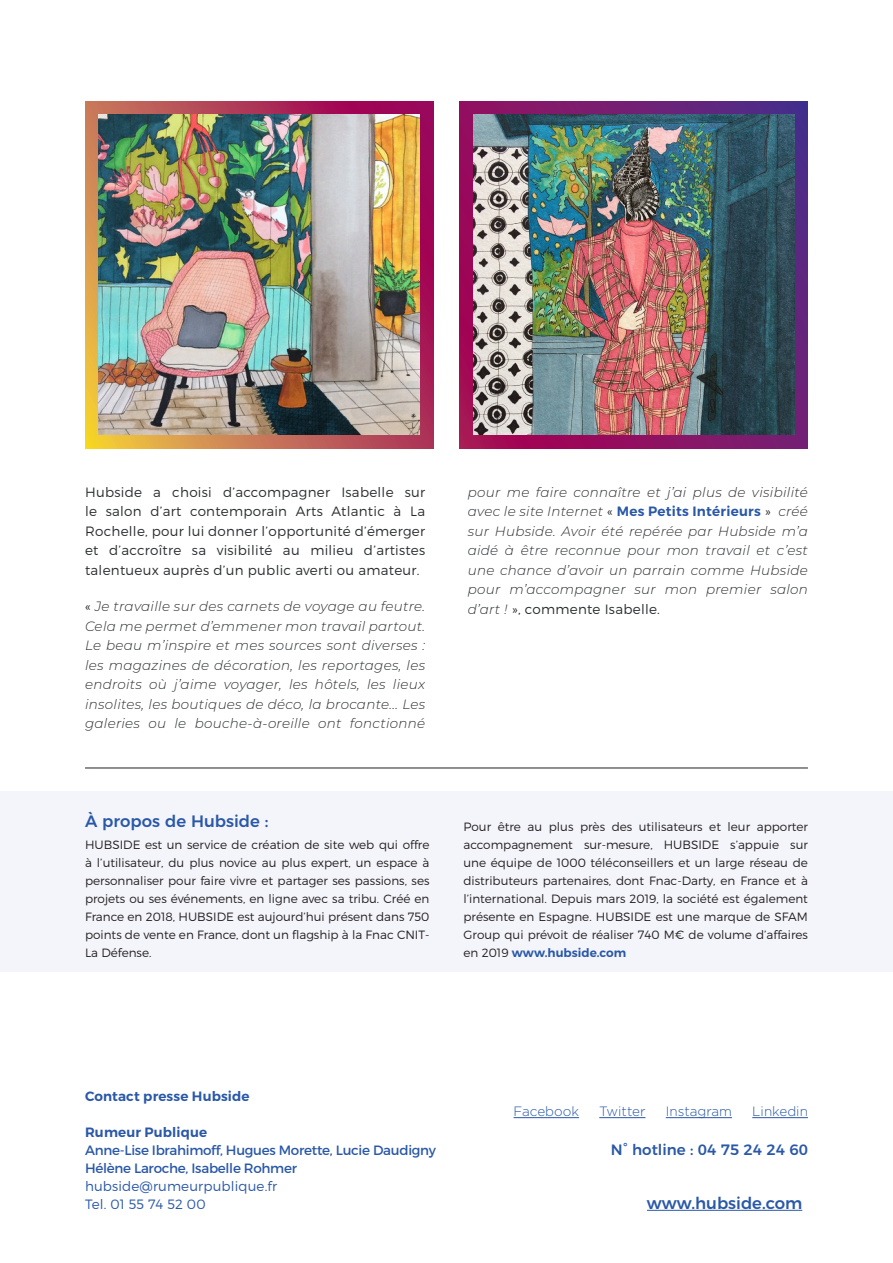
<style>
.page{position:relative;width:893px;height:1263px;background:#fff}
.page>*{position:absolute;margin:0;border:0;box-sizing:border-box;transform-origin:0 0}
.t1{font:500 16.5px "Montserrat";color:#2a58a7}
.t2{font:500 15px "Montserrat";color:#2a58a7}
.t3{font:italic 300 13.5px/19.5px "Montserrat";letter-spacing:.02em;color:#2a2d2f;text-align:justify}
.t4{font:300 13.5px/19.5px "Montserrat";letter-spacing:.02em;color:#2a2d2f;text-align:justify}
.t5{font:13.5px/18px "Montserrat";letter-spacing:-.02em;color:#2a58a7}
.t6{font:300 13.5px "Montserrat";letter-spacing:.01em;color:#2a58a7}
.t7{font:300 13.5px "Gotham";color:#2a58a7}
.t8{font:600 13.5px "Montserrat";letter-spacing:.01em;color:#2a58a7}
.t9{font:300 12px/18px "Montserrat";color:#231f20;text-align:justify}
.s1{font-style:normal}
.s2{font-weight:600;font-style:normal;color:#2a58a7}
.s3{font-weight:600;color:#2a58a7}
.s4{font-weight:600}
</style>
<div class="page">
<div style="left:0;top:791px;width:893px;height:181px;background:#f4f5fa"></div>
<hr style="left:647px;top:1210px;width:155px;height:1px;background:#2a58a7">
<hr style="left:514px;top:1117px;width:65px;height:1px;background:#2a58a7">
<hr style="left:599px;top:1117px;width:46px;height:1px;background:#2a58a7">
<hr style="left:666px;top:1117px;width:66px;height:1px;background:#2a58a7">
<hr style="left:752px;top:1117px;width:56px;height:1px;background:#2a58a7">
<hr style="left:85px;top:768px;width:723px;height:1px;background:#231f20">
<svg style="left:85px;top:101px;width:348px;height:347px"></svg>
<svg style="left:460px;top:101px;width:348px;height:347px"></svg>
<img style="left:99px;top:115px;width:321px;height:320px">
<img style="left:473px;top:115px;width:321px;height:320px">
<p class="t4" style="left:85px;top:482px;width:342px">Hubside a choisi d’accompagner Isabelle sur le salon d’art contemporain Arts Atlantic à La Rochelle, pour lui donner l’opportunité d’émerger et d’accroître sa visibilité au milieu d’artistes talentueux auprès d’un public averti ou amateur.</p>
<p class="t3" style="left:85px;top:596px;width:342px"><span class="s1">«</span> Je travaille sur des carnets de voyage au feutre.<br>Cela me permet d’emmener mon travail partout.<br>Le beau m’inspire et mes sources sont diverses : les magazines de décoration, les reportages, les endroits où j’aime voyager, les hôtels, les lieux insolites, les boutiques de déco, la brocante... Les galeries ou le bouche-à-oreille ont fonctionné</p>
<p class="t1" style="left:85px;top:807px;width:185px">À propos de Hubside :</p>
<p class="t9" style="left:85px;top:835px;width:346px">HUBSIDE est un service de création de site web qui offre à l’utilisateur, du plus novice au plus expert, un espace à personnaliser pour faire vivre et partager ses passions, ses projets ou ses événements, en ligne avec sa tribu. Créé en France en 2018, HUBSIDE est aujourd’hui présent dans 750 points de vente en France, dont un flagship à la Fnac CNIT-La Défense.</p>
<p class="t3" style="left:468px;top:482px;width:342px">pour me faire connaître et j’ai plus de visibilité avec le site Internet <span class="s1">«</span> <span class="s2">Mes Petits Intérieurs</span> <span class="s1">»</span> créé sur Hubside. Avoir été repérée par Hubside m’a aidé à être reconnue pour mon travail et c’est une chance d’avoir un parrain comme Hubside pour m’accompagner sur mon premier salon d’art ! <span class="s1">», commente Isabelle.</span></p>
<p class="t9" style="left:463px;top:817px;width:346px">Pour être au plus près des utilisateurs et leur apporter accompagnement sur-mesure, HUBSIDE s’appuie sur une équipe de 1000 téléconseillers et un large réseau de distributeurs partenaires, dont Fnac-Darty, en France et à l’international. Depuis mars 2019, la société est également présente en Espagne. HUBSIDE est une marque de SFAM Group qui prévoit de réaliser 740 M€ de volume d’affaires en 2019 <span class="s3">www.hubside.com</span></p>
<p class="t8" style="left:85px;top:1087px;width:166px">Contact presse Hubside</p>
<p class="t5" style="left:85px;top:1123px;width:352px"><span class="s4">Rumeur Publique<br></span>Anne-Lise Ibrahimoff, Hugues Morette, Lucie Daudigny</p>
<p class="t5" style="left:85px;top:1159px;width:214px">Hélène Laroche, Isabelle Rohmer</p>
<p class="t6" style="left:85px;top:1177px;width:193px">hubside@rumeurpublique.fr</p>
<p class="t6" style="left:85px;top:1195px;width:122px">Tel. 01 55 74 52 00</p>
<p class="t7" style="left:514px;top:1103px;width:67px">Facebook</p>
<p class="t7" style="left:599px;top:1103px;width:48px">Twitter</p>
<p class="t7" style="left:666px;top:1103px;width:68px">Instagram</p>
<p class="t7" style="left:752px;top:1103px;width:57px">Linkedin</p>
<p class="t2" style="left:611px;top:1138px;width:199px">N° hotline : 04 75 24 24 60</p>
<p class="t1" style="left:647px;top:1189px;width:157px">www.hubside.com</p>
</div>
